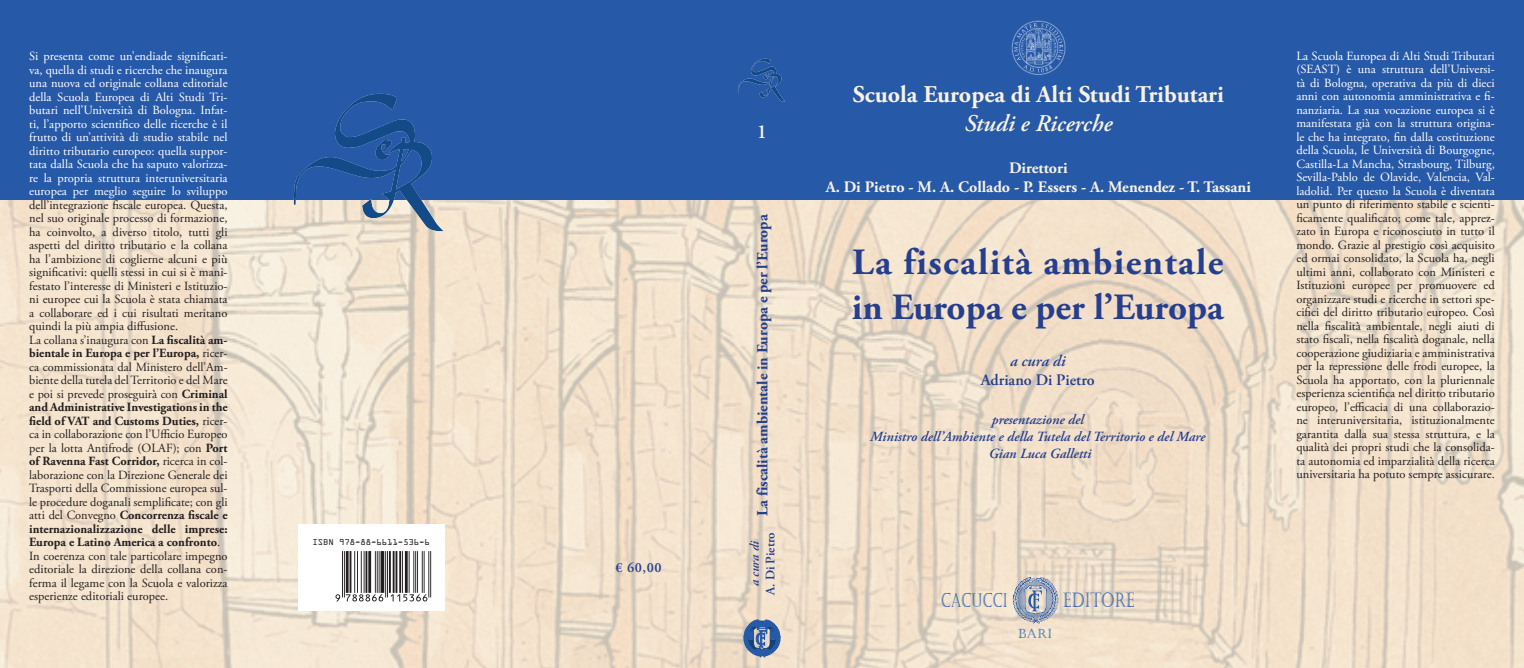
<style>
.page{position:relative;width:1524px;height:668px;background:#fff}
.page>*{position:absolute;margin:0;border:0;box-sizing:border-box;transform-origin:0 0}
.t1{font:700 37px/44.4px "Adobe Garamond Pro";letter-spacing:.04em;color:#253f8e}
.t2{font:700 24px "Adobe Garamond Pro";color:#f9f2e2}
.t3{font:italic 600 24px "Adobe Garamond Pro";color:#f9f2e2}
.t4{font:20.4px "Castellar";color:#2659a8;scale:.74 1}
.t5{font:600 20px "Adobe Garamond Pro";color:#f9f2e2}
.t6{font:19.5px "Castellar";color:#2659a8;scale:.67 1}
.t7{font:700 16px/19.2px "Adobe Garamond Pro";color:#f9f2e2;text-align:center}
.t8{font:600 16px "Adobe Garamond Pro";color:#253f8e}
.t9{font:italic 600 16px "Adobe Garamond Pro";color:#253f8e}
.t10{font:700 15.5px "Adobe Garamond Pro";color:#253f8e}
.t11{font:italic 600 14px/16.8px "Adobe Garamond Pro";color:#253f8e;text-align:center}
.t12{font:600 14px "Adobe Garamond Pro";color:#253f8e}
.t13{font:600 13px "Adobe Garamond Pro";letter-spacing:-.005em;color:#253f8e}
.t14{font:italic 600 13px "Adobe Garamond Pro";color:#253f8e}
.t15{font:12.9px "Castellar";color:#2659a8}
.t16{font:12.5px/13.5px "Adobe Garamond Pro";color:#231f20;text-align:justify}
.t17{font:12.5px/13.5px "Adobe Garamond Pro";color:#fff;text-align:justify}
.t18{font:9px "OCRA Extended";color:#231f20}
.s1{font-weight:700}
</style>
<div class="page">
<img style="left:0;top:199px;width:1524px;height:469px">
<div style="left:0;top:0;width:1524px;height:199px;background:#2659a8"></div>
<svg style="left:1013px;top:577px;width:45px;height:47px;background:#abb1bd"></svg>
<svg style="left:743px;top:619px;width:37px;height:38px"></svg>
<div style="left:298px;top:524px;width:147px;height:86px;background:#fff"></div>
<img style="left:1011px;top:20px;width:55px;height:55px">
<img style="left:738px;top:58px;width:47px;height:44px">
<img style="left:287px;top:93px;width:165px;height:146px">
<svg style="left:335px;top:551px;width:96px;height:50px"></svg>
<p class="t17" style="left:29px;top:50px;width:200px">Si presenta come un’endiade significati&shy;va, quella di studi e ricerche che inaugura una nuova ed originale collana editoriale della Scuola Europea di Alti Studi Tri&shy;butari nell’Università di Bologna. Infat&shy;ti, l’apporto scientifico delle ricerche è il frutto di un’attività di studio stabile nel diritto tributario europeo: quella suppor&shy;tata dalla Scuola che ha saputo valorizza&shy;re la propria struttura interuniversitaria europea per meglio seguire lo sviluppo</p>
<p class="t16" style="left:29px;top:198px;width:200px;text-align:left">dell’integrazione fiscale europea. Questa, nel suo originale processo di formazione, ha coinvolto, a diverso titolo, tutti gli aspetti del diritto tributario e la collana ha l’ambizione di coglierne alcuni e più significativi: quelli stessi in cui si è mani&shy;festato l’interesse di Ministeri e Istituzio&shy;ni europee cui la Scuola è stata chiamata a collaborare ed i cui risultati meritano quindi la più ampia diffusione.<br>La collana s’inaugura con <span class="s1">La fiscalità am&shy;bientale in Europa e per l’Europa,</span> ricer&shy;ca commissionata dal Ministero dell’Am&shy;biente della tutela del Territorio e del Mare e poi si prevede proseguirà con <span class="s1">Criminal and Administrative Investigations in the field of VAT and Customs Duties,</span> ricer&shy;ca in collaborazione con l’Ufficio Europeo per la lotta Antifrode (OLAF); con <span class="s1">Port of Ravenna Fast Corridor,</span> ricerca in col&shy;laborazione con la Direzione Generale dei Trasporti della Commissione europea sul&shy;le procedure doganali semplificate; con gli atti del Convegno <span class="s1">Concorrenza fiscale e internazionalizzazione delle imprese:<br>Europa e Latino America a confronto</span>.<br>In coerenza con tale particolare impegno editoriale la direzione della collana con&shy;ferma il legame con la Scuola e valorizza esperienze editoriali europee.</p>
<p class="t18" style="left:313px;top:537px;width:119px">ISBN 978-88-6611-536-6</p>
<p class="t12" style="left:615px;top:560px;width:48px">€ 60,00</p>
<h3 class="t5" style="left:757px;top:120px;width:12px">1</h3>
<p class="t10" style="left:754px;top:516px;width:303px;rotate:-90deg">La fiscalità ambientale in Europa e per l’Europa</p>
<p class="t14" style="left:747px;top:586px;width:47px;rotate:-90deg">a cura di</p>
<p class="t13" style="left:763px;top:595px;width:64px;rotate:-90deg">A. Di Pietro</p>
<h2 class="t2" style="left:853px;top:81px;width:373px">Scuola Europea di Alti Studi Tributari</h2>
<h2 class="t3" style="left:964px;top:110px;width:149px">Studi e Ricerche</h2>
<p class="t7" style="left:826px;top:158px;width:427px">Direttori<br>A. Di Pietro - M. A. Collado - P. Essers - A. Menendez - T. Tassani</p>
<h1 class="t1" style="left:852px;top:241px;width:373px">La fiscalità ambientale in Europa e per l’Europa</h1>
<p class="t9" style="left:1010px;top:351px;width:57px">a cura di</p>
<p class="t8" style="left:981px;top:370px;width:115px">Adriano Di Pietro</p>
<p class="t11" style="left:870px;top:412px;width:337px">presentazione del<br>Ministro dell’Ambiente e della Tutela del Territorio e del Mare<br>Gian Luca Galletti</p>
<h3 class="t6" style="left:941px;top:589px;width:101px">CACUCCI</h3>
<h3 class="t4" style="left:1063px;top:588px;width:98px">EDITORE</h3>
<p class="t15" style="left:1018px;top:626px;width:36px">BARI</p>
<p class="t17" style="left:1296px;top:49px;width:200px">La Scuola Europea di Alti Studi Tributari (SEAST) è una struttura dell’Universi&shy;tà di Bologna, operativa da più di dieci anni con autonomia amministrativa e fi&shy;nanziaria. La sua vocazione europea si è manifestata già con la struttura origina&shy;le che ha integrato, fin dalla costituzione della Scuola, le Università di Bourgogne, Castilla-La Mancha, Strasbourg, Tilburg, Sevilla-Pablo de Olavide, Valencia, Val&shy;ladolid. Per questo la Scuola è diventata</p>
<p class="t16" style="left:1296px;top:198px;width:200px">un punto di riferimento stabile e scienti&shy;ficamente qualificato; come tale, apprez&shy;zato in Europa e riconosciuto in tutto il mondo. Grazie al prestigio così acquisito ed ormai consolidato, la Scuola ha, negli ultimi anni, collaborato con Ministeri e Istituzioni europee per promuovere ed organizzare studi e ricerche in settori spe&shy;cifici del diritto tributario europeo. Così nella fiscalità ambientale, negli aiuti di stato fiscali, nella fiscalità doganale, nella cooperazione giudiziaria e amministrativa per la repressione delle frodi europee, la Scuola ha apportato, con la pluriennale esperienza scientifica nel diritto tributario europeo, l’efficacia di una collaborazio&shy;ne interuniversitaria, istituzionalmente garantita dalla sua stessa struttura, e la qualità dei propri studi che la consolida&shy;ta autonomia ed imparzialità della ricerca universitaria ha potuto sempre assicurare.</p>
</div>
